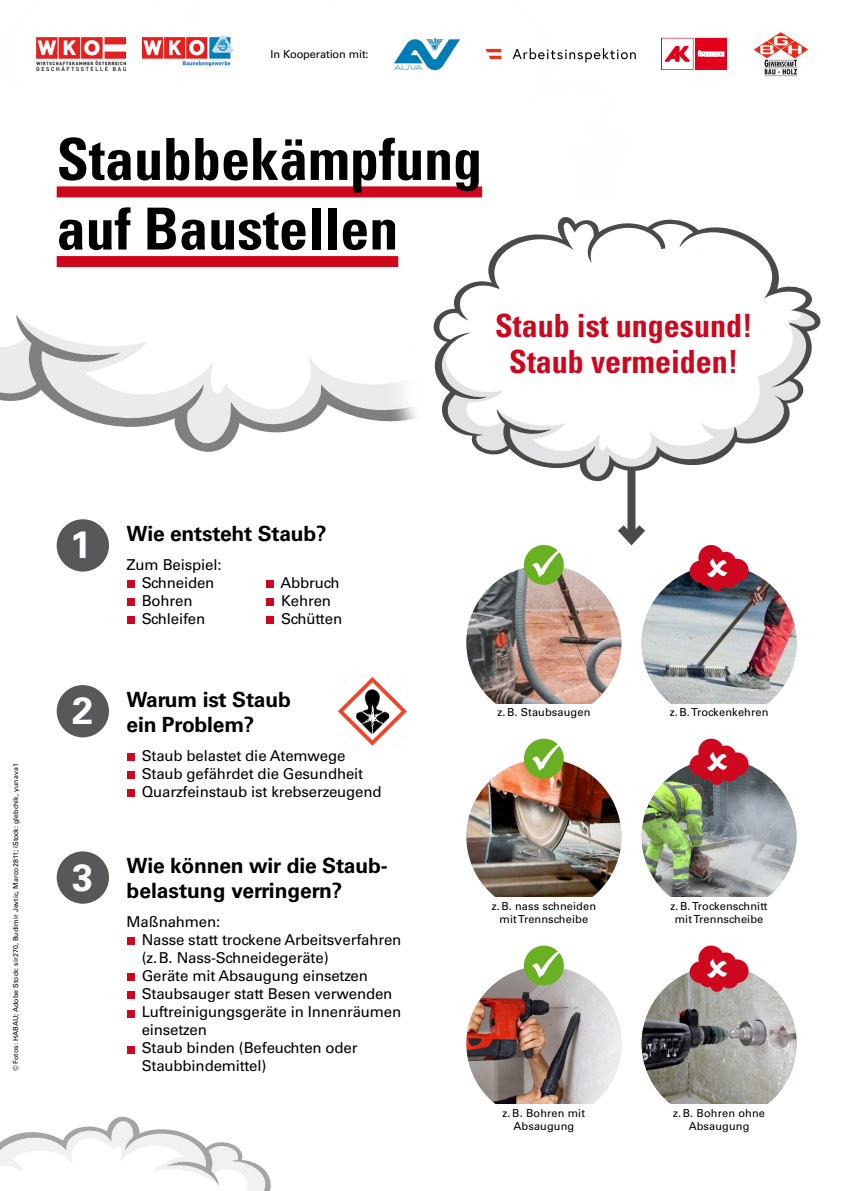
<style>
.page{position:relative;width:842px;height:1191px;background:#fff}
.page>*{position:absolute;margin:0;border:0;box-sizing:border-box;transform-origin:0 0}
.t1{font:700 condensed 58px/69.6px "Univers";color:#000}
.t2{font:700 37.9px "Univers";color:#fff}
.t3{font:700 condensed 32px "Univers";color:#cd071e}
.t4{font:700 21px/25.2px "Univers";letter-spacing:-.01em;color:#000}
.t5{font:15px/18px "Univers";letter-spacing:-.01em;color:#000}
.t6{font:11px/13.2px "Univers";letter-spacing:.01em;color:#000;text-align:center}
.t7{font:11px "Univers";letter-spacing:-.01em;color:#000}
.t8{font:7px "Univers";letter-spacing:.01em;color:#000}
</style>
<div class="page">
<svg style="left:0;top:37px;width:587px;height:415px"></svg>
<div style="left:6px;top:65px;width:116px;height:117px;background:#fff;border-radius:50%"></div>
<div style="left:254px;top:8px;width:193px;height:117px;background:#fff;border-radius:50%"></div>
<div style="left:386px;top:103px;width:194px;height:153px;background:#fff;border-radius:50%"></div>
<svg style="left:0;top:232px;width:51px;height:72px"></svg>
<svg style="left:0;top:1116px;width:271px;height:75px"></svg>
<img style="left:395px;top:38px;width:64px;height:31px">
<div style="left:695px;top:38px;width:31px;height:31px;background:#e2001a"></div>
<svg style="left:665px;top:46px;width:25px;height:16px"></svg>
<svg style="left:698px;top:51px;width:26px;height:6px"></svg>
<svg style="left:513px;top:48px;width:123px;height:14px"></svg>
<svg style="left:485px;top:49px;width:16px;height:10px"></svg>
<img style="left:753px;top:32px;width:55px;height:45px">
<div style="left:127px;top:580px;width:7px;height:8px;background:#cd071e"></div>
<div style="left:127px;top:598px;width:7px;height:8px;background:#cd071e"></div>
<div style="left:127px;top:616px;width:7px;height:8px;background:#cd071e"></div>
<div style="left:266px;top:580px;width:8px;height:8px;background:#cd071e"></div>
<div style="left:266px;top:598px;width:8px;height:8px;background:#cd071e"></div>
<div style="left:266px;top:616px;width:8px;height:8px;background:#cd071e"></div>
<div style="left:57px;top:519px;width:52px;height:52px;background:#58585a;border-radius:50%"></div>
<div style="left:127px;top:937px;width:7px;height:8px;background:#cd071e"></div>
<div style="left:127px;top:973px;width:7px;height:8px;background:#cd071e"></div>
<div style="left:127px;top:991px;width:7px;height:8px;background:#cd071e"></div>
<div style="left:127px;top:1009px;width:7px;height:8px;background:#cd071e"></div>
<div style="left:127px;top:1045px;width:7px;height:8px;background:#cd071e"></div>
<div style="left:57px;top:851px;width:52px;height:52px;background:#58585a;border-radius:50%"></div>
<div style="left:127px;top:753px;width:7px;height:8px;background:#cd071e"></div>
<div style="left:127px;top:771px;width:7px;height:8px;background:#cd071e"></div>
<div style="left:127px;top:789px;width:7px;height:8px;background:#cd071e"></div>
<div style="left:57px;top:685px;width:52px;height:52px;background:#58585a;border-radius:50%"></div>
<img style="left:339px;top:676px;width:68px;height:70px">
<img style="left:142px;top:35px;width:92px;height:31px">
<img style="left:37px;top:37px;width:88px;height:34px">
<img style="left:466px;top:568px;width:155px;height:135px">
<img style="left:641px;top:565px;width:156px;height:155px;border-radius:78px">
<div style="left:524px;top:545px;width:40px;height:40px;background:#6ab023;border-radius:50%"></div>
<svg style="left:532px;top:547px;width:32px;height:30px"></svg>
<img style="left:466px;top:761px;width:155px;height:136px">
<div style="left:524px;top:738px;width:40px;height:40px;background:#6ab023;border-radius:50%"></div>
<svg style="left:532px;top:741px;width:32px;height:30px"></svg>
<img style="left:466px;top:966px;width:155px;height:155px;border-radius:78px">
<img style="left:641px;top:970px;width:156px;height:134px">
<div style="left:524px;top:945px;width:40px;height:40px;background:#6ab023;border-radius:50%"></div>
<svg style="left:532px;top:947px;width:32px;height:30px"></svg>
<div style="left:699px;top:569px;width:18px;height:17px;background:#cd071e;border-radius:50%"></div>
<div style="left:710px;top:578px;width:13px;height:13px;background:#cd071e;border-radius:50%"></div>
<div style="left:719px;top:567px;width:20px;height:21px;background:#cd071e;border-radius:50%"></div>
<svg style="left:689px;top:544px;width:59px;height:38px"></svg>
<div style="left:699px;top:969px;width:18px;height:18px;background:#cd071e;border-radius:50%"></div>
<div style="left:710px;top:978px;width:13px;height:13px;background:#cd071e;border-radius:50%"></div>
<div style="left:719px;top:968px;width:20px;height:20px;background:#cd071e;border-radius:50%"></div>
<svg style="left:689px;top:945px;width:59px;height:38px"></svg>
<div style="left:647px;top:703px;width:144px;height:17px;background:#fff"></div>
<img style="left:641px;top:759px;width:156px;height:155px;border-radius:78px">
<div style="left:699px;top:762px;width:18px;height:18px;background:#cd071e;border-radius:50%"></div>
<div style="left:710px;top:771px;width:13px;height:14px;background:#cd071e;border-radius:50%"></div>
<div style="left:719px;top:761px;width:20px;height:20px;background:#cd071e;border-radius:50%"></div>
<svg style="left:689px;top:738px;width:59px;height:38px"></svg>
<div style="left:648px;top:897px;width:142px;height:30px;background:#fff"></div>
<div style="left:463px;top:1104px;width:162px;height:30px;background:#fff"></div>
<div style="left:378px;top:160px;width:464px;height:357px;background:#fff"></div>
<svg style="left:433px;top:217px;width:388px;height:264px"></svg>
<div style="left:491px;top:278px;width:61px;height:61px;background:#fff;border-radius:50%"></div>
<div style="left:621px;top:248px;width:102px;height:61px;background:#fff;border-radius:50%"></div>
<div style="left:691px;top:298px;width:102px;height:80px;background:#fff;border-radius:50%"></div>
<div style="left:684px;top:349px;width:76px;height:80px;background:#fff;border-radius:50%"></div>
<div style="left:627px;top:468px;width:8px;height:71px;background:#4a4a49"></div>
<svg style="left:618px;top:516px;width:27px;height:30px"></svg>
<div style="left:57px;top:186px;width:425px;height:11px;background:#cd071e"></div>
<div style="left:57px;top:256px;width:341px;height:11px;background:#cd071e"></div>
<p class="t7" style="left:271px;top:48px;width:100px">In Kooperation mit:</p>
<p class="t1" style="left:57px;top:124px;width:427px">Staubbekämpfung auf Baustellen</p>
<p class="t3" style="left:495px;top:306px;width:259px">Staub ist ungesund!</p>
<p class="t3" style="left:509px;top:342px;width:231px">Staub vermeiden!</p>
<p class="t8" style="left:12px;top:1071px;width:309px;rotate:-90deg">© Fotos: HABAU; Adobe Stock: sir270, Budimir Jevtic, Marco2811; iStock: glebchik, yunava1</p>
<p class="t2" style="left:70px;top:523px;width:23px">1</p>
<p class="t2" style="left:72px;top:688px;width:23px">2</p>
<p class="t2" style="left:72px;top:855px;width:23px">3</p>
<p class="t4" style="left:127px;top:521px;width:202px">Wie entsteht Staub?</p>
<p class="t5" style="left:127px;top:556px;width:96px">Zum Beispiel:</p>
<p class="t5" style="left:142px;top:574px;width:74px">Schneiden</p>
<p class="t5" style="left:142px;top:592px;width:52px">Bohren</p>
<p class="t5" style="left:142px;top:610px;width:65px">Schleifen</p>
<p class="t5" style="left:281px;top:574px;width:61px">Abbruch</p>
<p class="t5" style="left:281px;top:592px;width:51px">Kehren</p>
<p class="t5" style="left:281px;top:610px;width:62px">Schütten</p>
<p class="t4" style="left:127px;top:686px;width:166px">Warum ist Staub ein Problem?</p>
<p class="t5" style="left:142px;top:747px;width:205px">Staub belastet die Atemwege</p>
<p class="t5" style="left:142px;top:765px;width:223px">Staub gefährdet die Gesundheit</p>
<p class="t5" style="left:142px;top:783px;width:241px">Quarzfeinstaub ist krebserzeugend</p>
<p class="t4" style="left:127px;top:853px;width:263px">Wie können wir die Staub&shy;belastung verringern?</p>
<p class="t5" style="left:127px;top:913px;width:95px">Maßnahmen:</p>
<p class="t5" style="left:142px;top:931px;width:261px">Nasse statt trockene Arbeitsverfahren (z.B. Nass-Schneidegeräte)</p>
<p class="t5" style="left:142px;top:967px;width:228px">Geräte mit Absaugung einsetzen</p>
<p class="t5" style="left:142px;top:985px;width:252px">Staubsauger statt Besen verwenden</p>
<p class="t5" style="left:142px;top:1003px;width:261px">Luftreinigungsgeräte in Innenräumen einsetzen</p>
<p class="t5" style="left:142px;top:1039px;width:217px">Staub binden (Befeuchten oder<br>Staubbindemittel)</p>
<p class="t6" style="left:497px;top:705px;width:94px">z.B. Staubsaugen</p>
<p class="t6" style="left:492px;top:899px;width:106px">z.B. nass schneiden mit Trennscheibe</p>
<p class="t6" style="left:670px;top:705px;width:100px">z.B. Trockenkehren</p>
<p class="t6" style="left:670px;top:899px;width:99px">z.B. Trockenschnitt mit Trennscheibe</p>
<p class="t6" style="left:503px;top:1106px;width:84px">z.B. Bohren mit<br>Absaugung</p>
<p class="t6" style="left:673px;top:1106px;width:93px">z.B. Bohren ohne<br>Absaugung</p>
</div>
